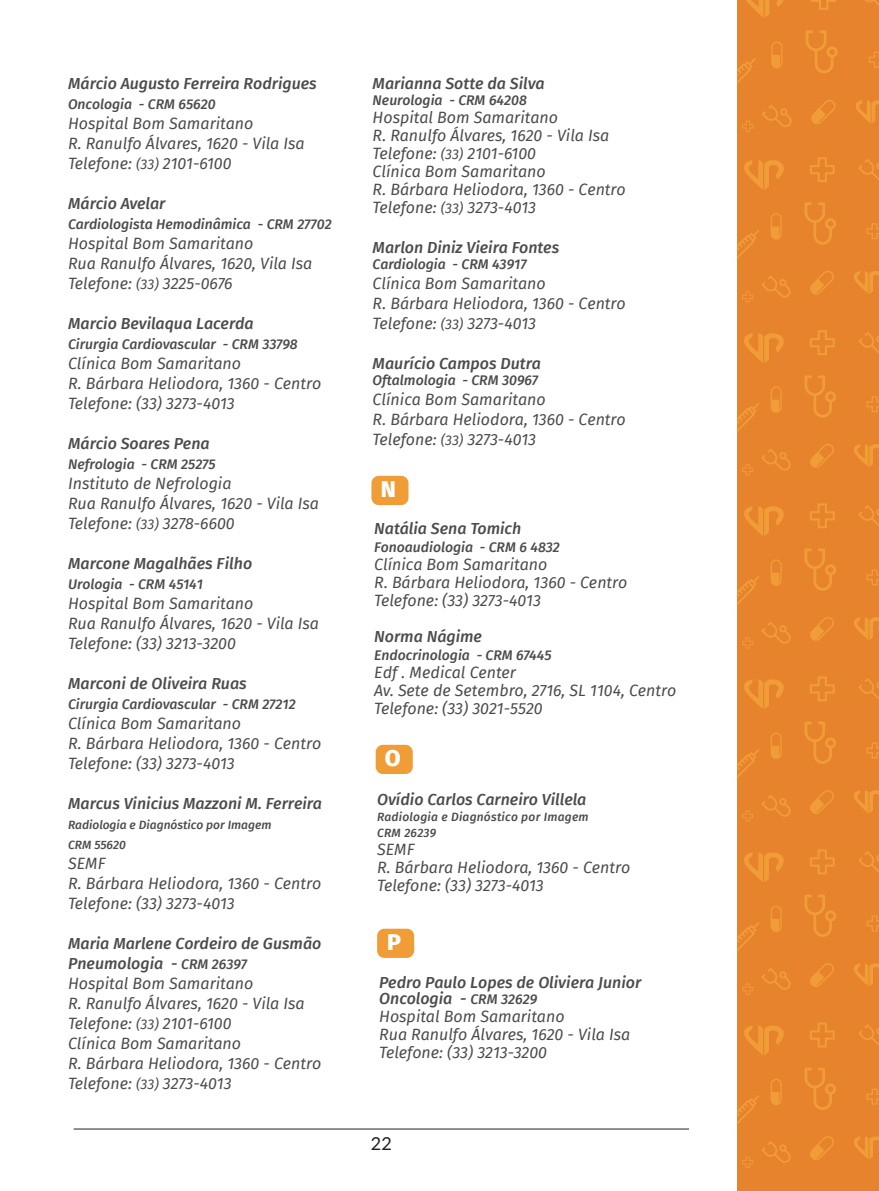
<style>
.page{position:relative;width:879px;height:1191px;background:#fff}
.page>*{position:absolute;margin:0;border:0;box-sizing:border-box;transform-origin:0 0}
.t1{font:800 23px "Fira Sans";color:#fff}
.t2{font:18px "Lato";color:#231f20}
.t3{font:italic 16px/20px "Fira Sans";color:#4b4c4d}
.t4{font:italic 500 16px/16px "Fira Sans";color:#4b4c4d}
.t5{font:italic 500 14px "Fira Sans";color:#4b4c4d}
.t6{font:italic 500 12px/20px "Fira Sans";letter-spacing:.005em;color:#4b4c4d}
.s1{font-size:14px}
.s2{font-weight:500}
.s3{font-weight:500;font-size:14px}
</style>
<div class="page">
<hr style="left:74px;top:1128px;width:615px;height:1px;background:#231f20">
<div style="left:737px;top:0;width:142px;height:1191px;background:#e7832c"></div>
<svg style="left:810px;top:1023px;width:24px;height:24px"></svg>
<svg style="left:866px;top:1089px;width:13px;height:15px"></svg>
<svg style="left:742px;top:1157px;width:11px;height:10px"></svg>
<svg style="left:732px;top:1095px;width:27px;height:34px"></svg>
<svg style="left:804px;top:1068px;width:32px;height:42px"></svg>
<svg style="left:762px;top:1141px;width:29px;height:22px"></svg>
<svg style="left:858px;top:1024px;width:21px;height:21px"></svg>
<svg style="left:771px;top:1079px;width:10px;height:26px"></svg>
<svg style="left:810px;top:1136px;width:24px;height:24px"></svg>
<svg style="left:744px;top:1025px;width:40px;height:30px"></svg>
<svg style="left:854px;top:1136px;width:25px;height:23px"></svg>
<svg style="left:810px;top:849px;width:24px;height:25px"></svg>
<svg style="left:866px;top:916px;width:13px;height:15px"></svg>
<svg style="left:742px;top:983px;width:11px;height:11px"></svg>
<svg style="left:732px;top:922px;width:27px;height:34px"></svg>
<svg style="left:804px;top:895px;width:32px;height:42px"></svg>
<svg style="left:762px;top:968px;width:29px;height:22px"></svg>
<svg style="left:858px;top:851px;width:21px;height:21px"></svg>
<svg style="left:771px;top:906px;width:10px;height:26px"></svg>
<svg style="left:810px;top:963px;width:24px;height:24px"></svg>
<svg style="left:744px;top:852px;width:40px;height:30px"></svg>
<svg style="left:854px;top:963px;width:25px;height:23px"></svg>
<svg style="left:810px;top:676px;width:24px;height:25px"></svg>
<svg style="left:866px;top:742px;width:13px;height:16px"></svg>
<svg style="left:742px;top:810px;width:11px;height:11px"></svg>
<svg style="left:732px;top:749px;width:27px;height:34px"></svg>
<svg style="left:804px;top:721px;width:32px;height:43px"></svg>
<svg style="left:762px;top:795px;width:29px;height:22px"></svg>
<svg style="left:858px;top:678px;width:21px;height:21px"></svg>
<svg style="left:771px;top:732px;width:10px;height:27px"></svg>
<svg style="left:810px;top:790px;width:24px;height:24px"></svg>
<svg style="left:744px;top:679px;width:40px;height:30px"></svg>
<svg style="left:854px;top:790px;width:25px;height:23px"></svg>
<svg style="left:810px;top:503px;width:24px;height:25px"></svg>
<svg style="left:866px;top:569px;width:13px;height:16px"></svg>
<svg style="left:742px;top:637px;width:11px;height:11px"></svg>
<svg style="left:732px;top:576px;width:27px;height:34px"></svg>
<svg style="left:804px;top:548px;width:32px;height:43px"></svg>
<svg style="left:762px;top:622px;width:29px;height:21px"></svg>
<svg style="left:859px;top:505px;width:20px;height:21px"></svg>
<svg style="left:771px;top:559px;width:10px;height:27px"></svg>
<svg style="left:810px;top:617px;width:24px;height:24px"></svg>
<svg style="left:744px;top:506px;width:40px;height:30px"></svg>
<svg style="left:854px;top:617px;width:25px;height:23px"></svg>
<svg style="left:810px;top:330px;width:24px;height:25px"></svg>
<svg style="left:866px;top:396px;width:13px;height:16px"></svg>
<svg style="left:742px;top:464px;width:11px;height:11px"></svg>
<svg style="left:732px;top:403px;width:27px;height:34px"></svg>
<svg style="left:804px;top:375px;width:32px;height:43px"></svg>
<svg style="left:762px;top:449px;width:29px;height:21px"></svg>
<svg style="left:859px;top:332px;width:20px;height:21px"></svg>
<svg style="left:771px;top:386px;width:10px;height:27px"></svg>
<svg style="left:810px;top:444px;width:24px;height:24px"></svg>
<svg style="left:744px;top:333px;width:40px;height:30px"></svg>
<svg style="left:854px;top:444px;width:25px;height:23px"></svg>
<svg style="left:810px;top:157px;width:24px;height:25px"></svg>
<svg style="left:866px;top:223px;width:13px;height:16px"></svg>
<svg style="left:742px;top:291px;width:11px;height:11px"></svg>
<svg style="left:732px;top:230px;width:27px;height:34px"></svg>
<svg style="left:804px;top:202px;width:32px;height:43px"></svg>
<svg style="left:762px;top:276px;width:29px;height:21px"></svg>
<svg style="left:859px;top:159px;width:20px;height:21px"></svg>
<svg style="left:771px;top:213px;width:10px;height:27px"></svg>
<svg style="left:810px;top:271px;width:24px;height:24px"></svg>
<svg style="left:744px;top:160px;width:40px;height:30px"></svg>
<svg style="left:854px;top:271px;width:25px;height:23px"></svg>
<svg style="left:811px;top:0;width:25px;height:10px"></svg>
<svg style="left:869px;top:52px;width:10px;height:16px"></svg>
<svg style="left:742px;top:121px;width:11px;height:11px"></svg>
<svg style="left:737px;top:58px;width:19px;height:26px"></svg>
<svg style="left:806px;top:30px;width:32px;height:43px"></svg>
<svg style="left:762px;top:105px;width:30px;height:22px"></svg>
<svg style="left:865px;top:0;width:14px;height:6px"></svg>
<svg style="left:771px;top:41px;width:11px;height:27px"></svg>
<svg style="left:811px;top:100px;width:25px;height:24px"></svg>
<svg style="left:746px;top:0;width:38px;height:17px"></svg>
<svg style="left:856px;top:100px;width:23px;height:23px"></svg>
<div style="left:371px;top:476px;width:37px;height:29px;background:#f09d38;border-radius:7px"></div>
<div style="left:376px;top:745px;width:37px;height:29px;background:#f09d38;border-radius:7px"></div>
<div style="left:377px;top:928px;width:37px;height:30px;background:#f09d38;border-radius:7px"></div>
<p class="t4" style="left:68px;top:74px;width:250px">Márcio Augusto Ferreira Rodrigues</p>
<p class="t5" style="left:68px;top:93px;width:149px">Oncologia - CRM 65620</p>
<p class="t3" style="left:68px;top:113px;width:238px">Hospital Bom Samaritano<br>R. Ranulfo Álvares, 1620 - Vila Isa<br>Telefone: <span class="s1">(33)</span> 2101-6100</p>
<p class="t4" style="left:68px;top:194px;width:99px">Márcio Avelar</p>
<p class="t5" style="left:68px;top:213px;width:265px">Cardiologista Hemodinâmica - CRM 27702</p>
<p class="t3" style="left:68px;top:233px;width:246px">Hospital Bom Samaritano<br>Rua Ranulfo Álvares, 1620, Vila Isa<br>Telefone: <span class="s1">(33)</span> 3225-0676</p>
<p class="t4" style="left:68px;top:314px;width:187px">Marcio Bevilaqua Lacerda</p>
<p class="t5" style="left:68px;top:333px;width:231px">Cirurgia Cardiovascular - CRM 33798</p>
<p class="t3" style="left:68px;top:353px;width:255px">Clínica Bom Samaritano<br>R. Bárbara Heliodora, 1360 - Centro<br>Telefone: (33) 3273-4013</p>
<p class="t4" style="left:68px;top:434px;width:143px">Márcio Soares Pena</p>
<p class="t5" style="left:68px;top:453px;width:149px">Nefrologia - CRM 25275</p>
<p class="t3" style="left:68px;top:473px;width:252px">Instituto de Nefrologia<br>Rua Ranulfo Álvares, 1620 - Vila Isa<br>Telefone: <span class="s1">(33)</span> 3278-6600</p>
<p class="t4" style="left:68px;top:554px;width:186px">Marcone Magalhães Filho</p>
<p class="t5" style="left:68px;top:573px;width:136px">Urologia - CRM 45141</p>
<p class="t3" style="left:68px;top:593px;width:252px">Hospital Bom Samaritano<br>Rua Ranulfo Álvares, 1620 - Vila Isa<br>Telefone: (33) 3213-3200</p>
<p class="t4" style="left:68px;top:674px;width:180px">Marconi de Oliveira Ruas</p>
<p class="t5" style="left:68px;top:693px;width:229px">Cirurgia Cardiovascular - CRM 27212</p>
<p class="t3" style="left:68px;top:713px;width:255px">Clínica Bom Samaritano<br>R. Bárbara Heliodora, 1360 - Centro<br>Telefone: (33) 3273-4013</p>
<p class="t4" style="left:68px;top:794px;width:255px">Marcus Vinicius Mazzoni M. Ferreira</p>
<p class="t6" style="left:68px;top:814px;width:205px">Radiologia e Diagnóstico por Imagem<br>CRM 55620</p>
<p class="t3" style="left:68px;top:853px;width:255px">SEMF<br>R. Bárbara Heliodora, 1360 - Centro<br>Telefone: (33) 3273-4013</p>
<p class="t3" style="left:68px;top:933px;width:255px"><span class="s2">Maria Marlene Cordeiro de Gusmão<br>Pneumologia -</span> <span class="s3">CRM 26397<br></span>Hospital Bom Samaritano<br>R. Ranulfo Álvares, 1620 - Vila Isa<br>Telefone: <span class="s1">(33)</span> 2101-6100<br>Clínica Bom Samaritano<br>R. Bárbara Heliodora, 1360 - Centro<br>Telefone: <span class="s1">(33)</span> 3273-4013</p>
<p class="t4" style="left:373px;top:74px;width:173px">Marianna Sotte da Silva</p>
<p class="t5" style="left:373px;top:89px;width:156px">Neurologia - CRM 64208</p>
<p class="t3" style="left:373px;top:108px;width:255px;line-height:18px">Hospital Bom Samaritano<br>R. Ranulfo Álvares, 1620 - Vila Isa<br>Telefone: <span class="s1">(33)</span> 2101-6100<br>Clínica Bom Samaritano<br>R. Bárbara Heliodora, 1360 - Centro<br>Telefone: <span class="s1">(33)</span> 3273-4013</p>
<p class="t4" style="left:373px;top:238px;width:188px">Marlon Diniz Vieira Fontes</p>
<p class="t5" style="left:373px;top:253px;width:155px">Cardiologia - CRM 43917</p>
<p class="t3" style="left:373px;top:273px;width:255px">Clínica Bom Samaritano<br>R. Bárbara Heliodora, 1360 - Centro<br>Telefone: <span class="s1">(33)</span> 3273-4013</p>
<p class="t4" style="left:373px;top:354px;width:170px">Maurício Campos Dutra</p>
<p class="t5" style="left:373px;top:369px;width:167px">Oftalmologia - CRM 30967</p>
<p class="t3" style="left:373px;top:389px;width:255px">Clínica Bom Samaritano<br>R. Bárbara Heliodora, 1360 - Centro<br>Telefone: <span class="s1">(33)</span> 3273-4013</p>
<h1 class="t1" style="left:381px;top:469px;width:17px">N</h1>
<p class="t4" style="left:374px;top:520px;width:149px">Natália Sena Tomich</p>
<p class="t5" style="left:374px;top:536px;width:187px">Fonoaudiologia - CRM 6 4832</p>
<p class="t3" style="left:374px;top:555px;width:255px;line-height:18px">Clínica Bom Samaritano<br>R. Bárbara Heliodora, 1360 - Centro<br>Telefone: (33) 3273-4013</p>
<p class="t4" style="left:374px;top:628px;width:109px">Norma Nágime</p>
<p class="t5" style="left:374px;top:644px;width:179px">Endocrinologia - CRM 67445</p>
<p class="t3" style="left:374px;top:663px;width:304px;line-height:18px">Edf . Medical Center<br>Av. Sete de Setembro, 2716, SL 1104, Centro<br>Telefone: (33) 3021-5520</p>
<h1 class="t1" style="left:385px;top:738px;width:17px">O</h1>
<p class="t4" style="left:377px;top:790px;width:211px">Ovídio Carlos Carneiro Villela</p>
<p class="t6" style="left:377px;top:808px;width:213px;line-height:16px">Radiologia e Diagnóstico por Imagem<br>CRM 26239</p>
<p class="t3" style="left:377px;top:840px;width:255px;line-height:18px">SEMF<br>R. Bárbara Heliodora, 1360 - Centro<br>Telefone: (33) 3273-4013</p>
<h1 class="t1" style="left:387px;top:922px;width:15px">P</h1>
<p class="t4" style="left:379px;top:974px;width:263px">Pedro Paulo Lopes de Oliviera Junior<br>Oncologia - <span class="s1">CRM 32629</span></p>
<p class="t3" style="left:379px;top:1007px;width:252px;line-height:18px">Hospital Bom Samaritano<br>Rua Ranulfo Álvares, 1620 - Vila Isa<br>Telefone: (33) 3213-3200</p>
<p class="t2" style="left:371px;top:1130px;width:22px">22</p>
</div>
